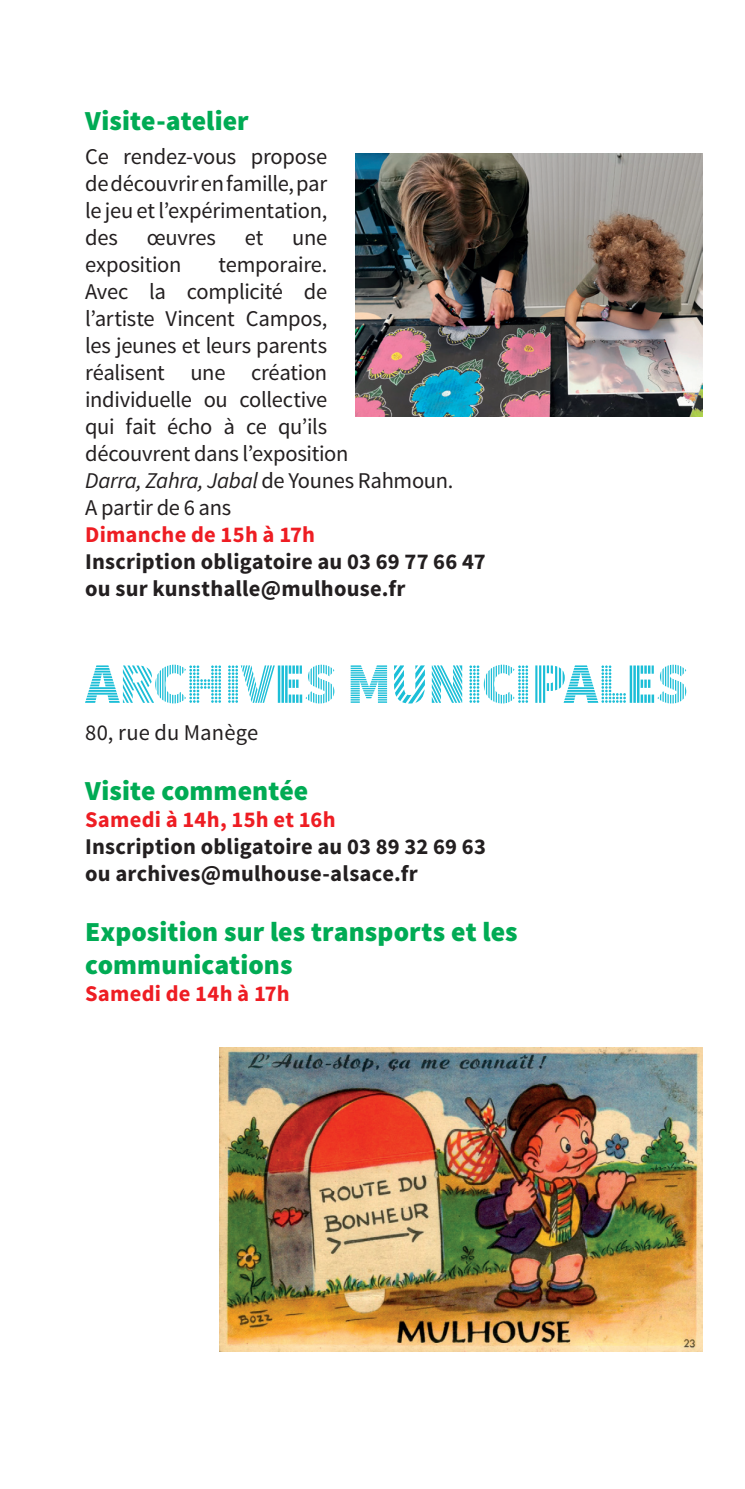
<style>
.page{position:relative;width:745px;height:1489px;background:#fff}
.page>*{position:absolute;margin:0;border:0;box-sizing:border-box;transform-origin:0 0}
.t1{font:900 57.5px "Source Sans Pro DISPLAYV2";letter-spacing:-.02em;color:#1cbed7}
.t2{font:900 27.5px/33px "Source Sans Pro";letter-spacing:.005em;color:#00ab54}
.t3{font:22.5px/27px "Source Sans Pro";letter-spacing:-.015em;color:#231f20;text-align:justify}
.t4{font:700 22.5px/27px "Source Sans Pro";letter-spacing:.01em;color:#231f20}
.t5{font:700 22.5px "Source Sans Pro";letter-spacing:.01em;color:#ee1d23}
.t6{font:22.5px "Source Sans Pro";letter-spacing:.01em;color:#231f20}
.s1{font-style:italic}
</style>
<div class="page">
<img style="left:355px;top:154px;width:347px;height:262px">
<img style="left:220px;top:1047px;width:482px;height:304px">
<p class="t2" style="left:85px;top:105px;width:165px">Visite-atelier</p>
<p class="t3" style="left:85px;top:143px;width:243px">Ce rendez-vous propose de découvrir en famille, par le jeu et l’expérimentation, des</p>
<p class="t3" style="left:147px;top:224px;width:71px">œuvres</p>
<p class="t3" style="left:244px;top:224px;width:20px">et</p>
<p class="t3" style="left:292px;top:224px;width:37px">une</p>
<p class="t3" style="left:85px;top:251px;width:98px">exposition</p>
<p class="t3" style="left:85px;top:251px;width:369px;text-align:left;text-indent:133px">temporaire.<br>Avec la complicité de<br>l’artiste Vincent Campos,<br>les jeunes et leurs parents<br>réalisent une création<br>individuelle ou collective<br>qui fait écho à ce qu’ils<br>découvrent dans l’exposition<br><span class="s1">Darra, Zahra, Jabal</span> de Younes Rahmoun.<br>A partir de 6 ans</p>
<p class="t5" style="left:85px;top:520px;width:231px">Dimanche de 15h à 17h</p>
<p class="t4" style="left:85px;top:549px;width:402px">Inscription obligatoire au 03 69 77 66 47 ou sur kunsthalle@mulhouse.fr</p>
<h1 class="t1" style="left:85px;top:654px;width:604px">ARCHIVES MUNICIPALES</h1>
<p class="t6" style="left:85px;top:719px;width:175px">80, rue du Manège</p>
<p class="t2" style="left:85px;top:776px;width:224px">Visite commentée</p>
<p class="t5" style="left:85px;top:805px;width:252px">Samedi à 14h, 15h et 16h</p>
<p class="t4" style="left:85px;top:834px;width:402px">Inscription obligatoire au 03 89 32 69 63 ou archives@mulhouse-alsace.fr</p>
<p class="t2" style="left:85px;top:917px;width:434px">Exposition sur les transports et les communications</p>
<p class="t5" style="left:85px;top:979px;width:206px">Samedi de 14h à 17h</p>
</div>
